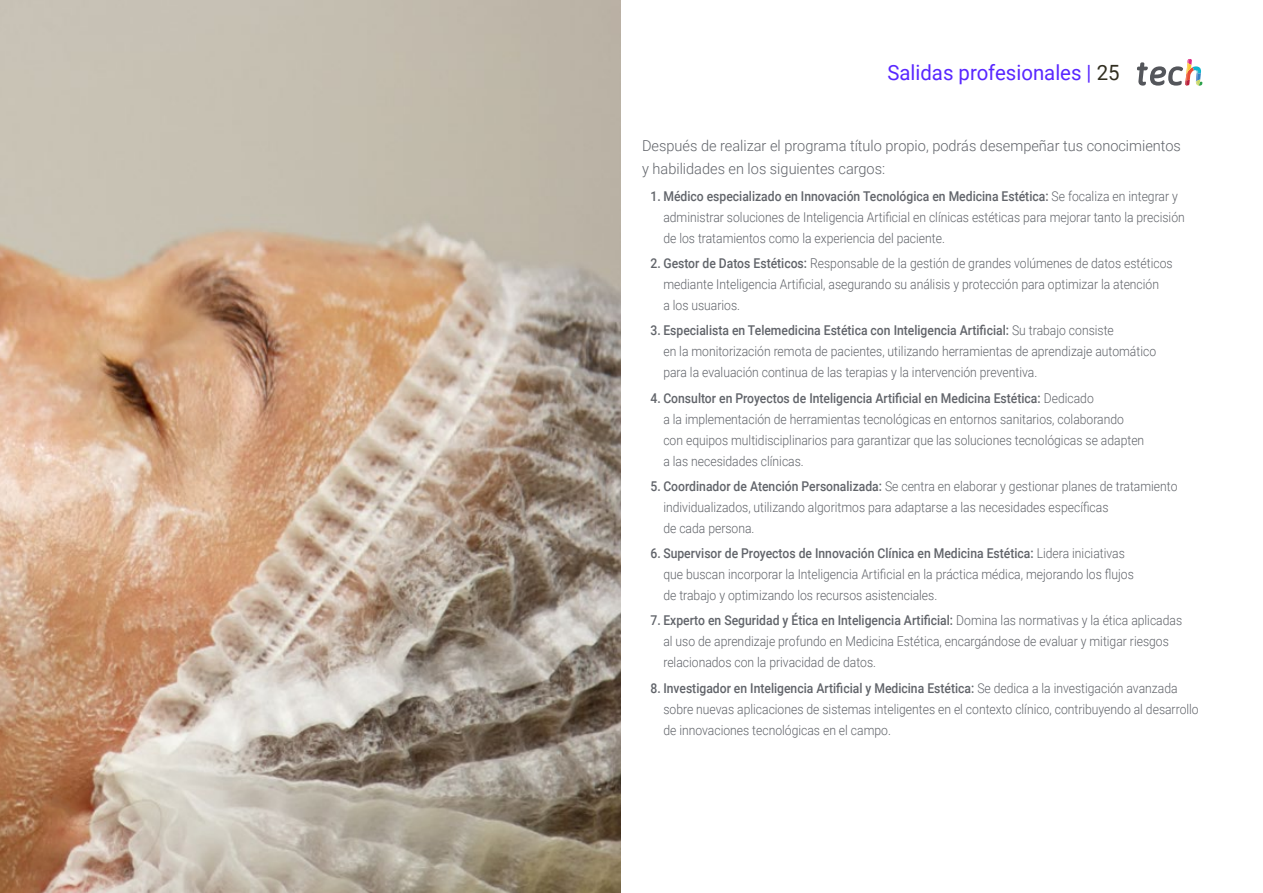
<style>
.page{position:relative;width:1263px;height:893px;background:#fff}
.page>*{position:absolute;margin:0;border:0;box-sizing:border-box;transform-origin:0 0}
.t1{font:21px "Roboto";color:#5927ff}
.t2{font:300 15px/22.5px "Roboto";color:#61646a}
.t3{font:300 13.5px/21px "Roboto";color:#61646a;scale:.9 1}
.s1{color:#312e20}
.s2{font-weight:500}
</style>
<div class="page">
<img style="left:0;top:0;width:621px;height:893px">
<svg style="left:1137px;top:59px;width:65px;height:27px"></svg>
<h1 class="t1" style="left:887px;top:57px;width:234px">Salidas profesionales | <span class="s1">25</span></h1>
<p class="t2" style="left:642px;top:134px;width:540px">Después de realizar el programa título propio, podrás desempeñar tus conocimientos y habilidades en los siguientes cargos:</p>
<p class="t3" style="left:663px;top:185px;width:581px;text-indent:-13px"><span class="s2">1. Médico especializado en Innovación Tecnológica en Medicina Estética:</span> Se focaliza en integrar y administrar soluciones de Inteligencia Artificial en clínicas estéticas para mejorar tanto la precisión de los tratamientos como la experiencia del paciente.</p>
<p class="t3" style="left:663px;top:252px;width:567px;text-indent:-13px"><span class="s2">2. Gestor de Datos Estéticos:</span> Responsable de la gestión de grandes volúmenes de datos estéticos mediante Inteligencia Artificial, asegurando su análisis y protección para optimizar la atención<br>a los usuarios.</p>
<p class="t3" style="left:663px;top:320px;width:549px;text-indent:-13px"><span class="s2">3. Especialista en Telemedicina Estética con Inteligencia Artificial:</span> Su trabajo consiste<br>en la monitorización remota de pacientes, utilizando herramientas de aprendizaje automático para la evaluación continua de las terapias y la intervención preventiva.</p>
<p class="t3" style="left:663px;top:387px;width:536px;text-indent:-13px"><span class="s2">4. Consultor en Proyectos de Inteligencia Artificial en Medicina Estética:</span> Dedicado<br>a la implementación de herramientas tecnológicas en entornos sanitarios, colaborando con equipos multidisciplinarios para garantizar que las soluciones tecnológicas se adapten a las necesidades clínicas.</p>
<p class="t3" style="left:663px;top:475px;width:573px;text-indent:-13px"><span class="s2">5. Coordinador de Atención Personalizada:</span> Se centra en elaborar y gestionar planes de tratamiento individualizados, utilizando algoritmos para adaptarse a las necesidades específicas<br>de cada persona.</p>
<p class="t3" style="left:663px;top:542px;width:524px;text-indent:-13px"><span class="s2">6. Supervisor de Proyectos de Innovación Clínica en Medicina Estética:</span> Lidera iniciativas que buscan incorporar la Inteligencia Artificial en la práctica médica, mejorando los flujos de trabajo y optimizando los recursos asistenciales.</p>
<p class="t3" style="left:663px;top:610px;width:578px;text-indent:-13px"><span class="s2">7. Experto en Seguridad y Ética en Inteligencia Artificial:</span> Domina las normativas y la ética aplicadas al uso de aprendizaje profundo en Medicina Estética, encargándose de evaluar y mitigar riesgos relacionados con la privacidad de datos.</p>
<p class="t3" style="left:663px;top:677px;width:596px;text-indent:-13px"><span class="s2">8. Investigador en Inteligencia Artificial y Medicina Estética:</span> Se dedica a la investigación avanzada sobre nuevas aplicaciones de sistemas inteligentes en el contexto clínico, contribuyendo al desarrollo de innovaciones tecnológicas en el campo.</p>
</div>
